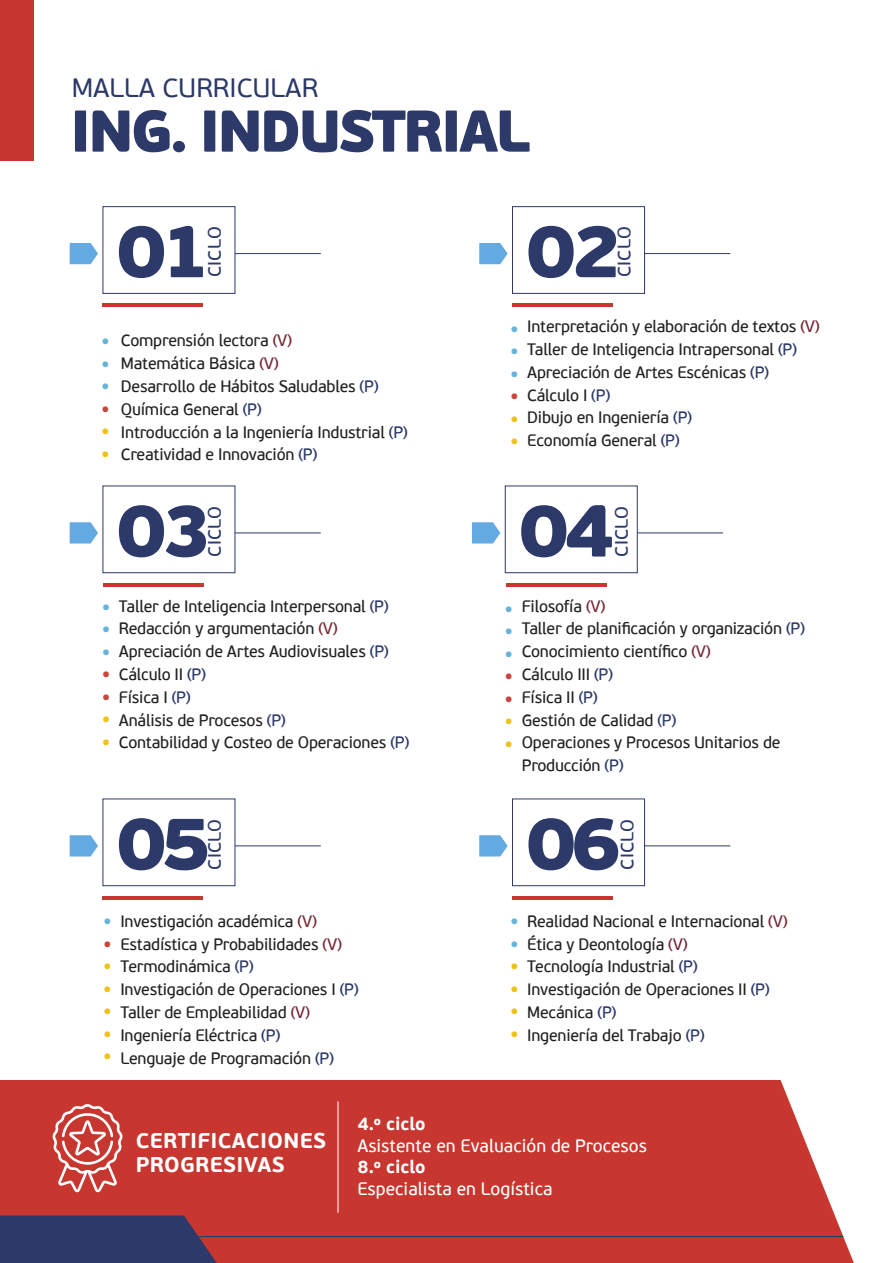
<style>
.page{position:relative;width:893px;height:1263px;background:#fff}
.page>*{position:absolute;margin:0;border:0;box-sizing:border-box;transform-origin:0 0}
.t1{font:900 75px "PF Beau Sans Pro";letter-spacing:-.1em;color:#2c3969}
.t2{font:900 58.8px "PF Beau Sans Pro";letter-spacing:-.055em;color:#2c3969}
.t3{font:900 28.5px/22.5px "Montserrat";color:#eec216}
.t4{font:900 28.5px/22.5px "Montserrat";color:#67b3da;text-align:justify}
.t5{font:900 28.5px/22.5px "Montserrat";color:#c9443c}
.t6{font:26.55px "PF Beau Sans Pro";color:#2c3969}
.t7{font:700 21.3px/24.6px "PF Beau Sans Pro";letter-spacing:.015em;color:#fff}
.t8{font:18px "PF Beau Sans Pro Bbook";color:#fff}
.t9{font:18px "PF Beau Sans Pro Bbook";letter-spacing:.02em;color:#2c3969}
.t10{font:700 18px "PF Beau Sans Pro";color:#fff}
.t11{font:16.5px/22.8px "PF Beau Sans Pro Bbook";letter-spacing:-.015em;color:#222221}
.s1{color:#762835}
.s2{color:#2c3969}
</style>
<div class="page">
<div style="left:0;top:1080px;width:854px;height:183px;background:#c7362f"></div>
<svg style="left:52px;top:1104px;width:71px;height:88px"></svg>
<div style="left:0;top:0;width:34px;height:161px;background:#c7362f"></div>
<hr style="left:102px;top:304px;width:101px;height:3px;background:#c7362f">
<hr style="left:512px;top:304px;width:100px;height:3px;background:#c7362f">
<svg style="left:70px;top:243px;width:28px;height:21px"></svg>
<svg style="left:0;top:1215px;width:237px;height:48px;background:#45385f"></svg>
<hr style="left:235px;top:253px;width:86px;height:1px;background:#2c3969">
<hr style="left:193px;top:1236px;width:650px;height:1px;background:#2c3969">
<hr style="left:337px;top:1101px;width:2px;height:111px;background:#fff">
<div style="left:103px;top:206px;width:132px;height:88px;border:1px solid #2c3969"></div>
<svg style="left:479px;top:243px;width:29px;height:21px"></svg>
<hr style="left:645px;top:253px;width:85px;height:1px;background:#2c3969">
<div style="left:512px;top:206px;width:133px;height:88px;border:1px solid #2c3969"></div>
<hr style="left:103px;top:583px;width:101px;height:3px;background:#c7362f">
<hr style="left:506px;top:583px;width:100px;height:3px;background:#c7362f">
<svg style="left:70px;top:522px;width:28px;height:21px"></svg>
<hr style="left:235px;top:532px;width:86px;height:1px;background:#2c3969">
<div style="left:103px;top:485px;width:132px;height:88px;border:1px solid #2c3969"></div>
<svg style="left:472px;top:522px;width:28px;height:21px"></svg>
<hr style="left:637px;top:532px;width:86px;height:1px;background:#2c3969">
<div style="left:505px;top:485px;width:133px;height:88px;border:1px solid #2c3969"></div>
<hr style="left:102px;top:896px;width:101px;height:3px;background:#c7362f">
<hr style="left:512px;top:896px;width:100px;height:3px;background:#c7362f">
<svg style="left:70px;top:835px;width:28px;height:21px"></svg>
<hr style="left:235px;top:845px;width:86px;height:1px;background:#2c3969">
<div style="left:103px;top:798px;width:132px;height:88px;border:1px solid #2c3969"></div>
<svg style="left:479px;top:835px;width:29px;height:21px"></svg>
<hr style="left:645px;top:845px;width:85px;height:1px;background:#2c3969">
<div style="left:512px;top:798px;width:133px;height:88px;border:1px solid #2c3969"></div>
<h3 class="t6" style="left:72px;top:72px;width:248px">MALLA CURRICULAR</h3>
<h2 class="t2" style="left:70px;top:93px;width:462px">ING. INDUSTRIAL</h2>
<h1 class="t1" style="left:115px;top:202px;width:99px">01</h1>
<p class="t9" style="left:204px;top:277px;width:52px;rotate:-90deg">CICLO</p>
<h3 class="t4" style="left:102px;top:321px;width:9px">. . .</h3>
<h3 class="t5" style="left:102px;top:388px;width:9px">.</h3>
<h3 class="t3" style="left:102px;top:411px;width:9px">. .</h3>
<p class="t11" style="left:121px;top:330px;width:288px">Comprensión lectora <span class="s1">(V)<br></span>Matemática Básica <span class="s1">(V)<br></span>Desarrollo de Hábitos Saludables <span class="s2">(P)<br></span>Química General <span class="s2">(P)<br></span>Introducción a la Ingeniería Industrial <span class="s2">(P)<br></span>Creatividad e Innovación <span class="s2">(P)</span></p>
<h1 class="t1" style="left:525px;top:202px;width:99px">02</h1>
<p class="t9" style="left:614px;top:277px;width:52px;rotate:-90deg">CICLO</p>
<h3 class="t4" style="left:511px;top:308px;width:9px">. . .</h3>
<h3 class="t5" style="left:511px;top:376px;width:9px">.</h3>
<h3 class="t3" style="left:511px;top:398px;width:9px">. .</h3>
<p class="t11" style="left:527px;top:316px;width:294px">Interpretación y elaboración de textos <span class="s1">(V)<br></span>Taller de Inteligencia Intrapersonal <span class="s2">(P)<br></span>Apreciación de Artes Escénicas <span class="s2">(P)<br></span>Cálculo I <span class="s2">(P)<br></span>Dibujo en Ingeniería <span class="s2">(P)<br></span>Economía General <span class="s2">(P)</span></p>
<h1 class="t1" style="left:115px;top:482px;width:99px">03</h1>
<p class="t9" style="left:204px;top:556px;width:52px;rotate:-90deg">CICLO</p>
<h1 class="t1" style="left:518px;top:482px;width:99px">04</h1>
<p class="t9" style="left:611px;top:556px;width:52px;rotate:-90deg">CICLO</p>
<h3 class="t4" style="left:102px;top:586px;width:9px">. . .</h3>
<h3 class="t5" style="left:102px;top:653px;width:9px">. .</h3>
<h3 class="t3" style="left:102px;top:698px;width:9px">. .</h3>
<p class="t11" style="left:119px;top:595px;width:292px">Taller de Inteligencia Interpersonal <span class="s2">(P)<br></span>Redacción y argumentación <span class="s1">(V)<br></span>Apreciación de Artes Audiovisuales <span class="s2">(P)<br></span>Cálculo II <span class="s2">(P)<br></span>Física I <span class="s2">(P)<br></span>Análisis de Procesos <span class="s2">(P)<br></span>Contabilidad y Costeo de Operaciones <span class="s2">(P)</span></p>
<h3 class="t4" style="left:505px;top:588px;width:9px">. . .</h3>
<h3 class="t5" style="left:505px;top:655px;width:9px">. .</h3>
<h3 class="t3" style="left:505px;top:700px;width:9px">. .</h3>
<p class="t11" style="left:522px;top:595px;width:285px">Filosofía <span class="s1">(V)<br></span>Taller de planificación y organización <span class="s2">(P)<br></span>Conocimiento científico <span class="s1">(V)<br></span>Cálculo III <span class="s2">(P)<br></span>Física II <span class="s2">(P)<br></span>Gestión de Calidad <span class="s2">(P)<br></span>Operaciones y Procesos Unitarios de<br>Producción <span class="s2">(P)</span></p>
<h1 class="t1" style="left:115px;top:795px;width:99px">05</h1>
<p class="t9" style="left:204px;top:869px;width:52px;rotate:-90deg">CICLO</p>
<h1 class="t1" style="left:525px;top:795px;width:99px">06</h1>
<p class="t9" style="left:617px;top:869px;width:52px;rotate:-90deg">CICLO</p>
<h3 class="t4" style="left:104px;top:901px;width:9px">.</h3>
<h3 class="t5" style="left:104px;top:923px;width:9px">.</h3>
<h3 class="t3" style="left:104px;top:946px;width:9px;text-align:justify">. . . . .</h3>
<p class="t11" style="left:120px;top:910px;width:240px">Investigación académica <span class="s1">(V)<br></span>Estadística y Probabilidades <span class="s1">(V)<br></span>Termodinámica <span class="s2">(P)<br></span>Investigación de Operaciones I <span class="s2">(P)<br></span>Taller de Empleabilidad <span class="s1">(V)<br></span>Ingeniería Eléctrica <span class="s2">(P)<br></span>Lenguaje de Programación <span class="s2">(P)</span></p>
<h3 class="t4" style="left:511px;top:900px;width:9px">. .</h3>
<h3 class="t3" style="left:511px;top:945px;width:9px;text-align:justify">. . . .</h3>
<p class="t11" style="left:527px;top:910px;width:262px">Realidad Nacional e Internacional <span class="s1">(V)<br></span>Ética y Deontología <span class="s1">(V)<br></span>Tecnología Industrial <span class="s2">(P)<br></span>Investigación de Operaciones II <span class="s2">(P)<br></span>Mecánica <span class="s2">(P)<br></span>Ingeniería del Trabajo <span class="s2">(P)</span></p>
<p class="t7" style="left:136px;top:1128px;width:192px">CERTIFICACIONES<br>PROGRESIVAS</p>
<p class="t10" style="left:357px;top:1113px;width:70px">4.º ciclo</p>
<p class="t8" style="left:357px;top:1135px;width:291px">Asistente en Evaluación de Procesos</p>
<p class="t10" style="left:357px;top:1156px;width:70px">8.º ciclo</p>
<p class="t8" style="left:357px;top:1178px;width:197px">Especialista en Logística</p>
</div>
